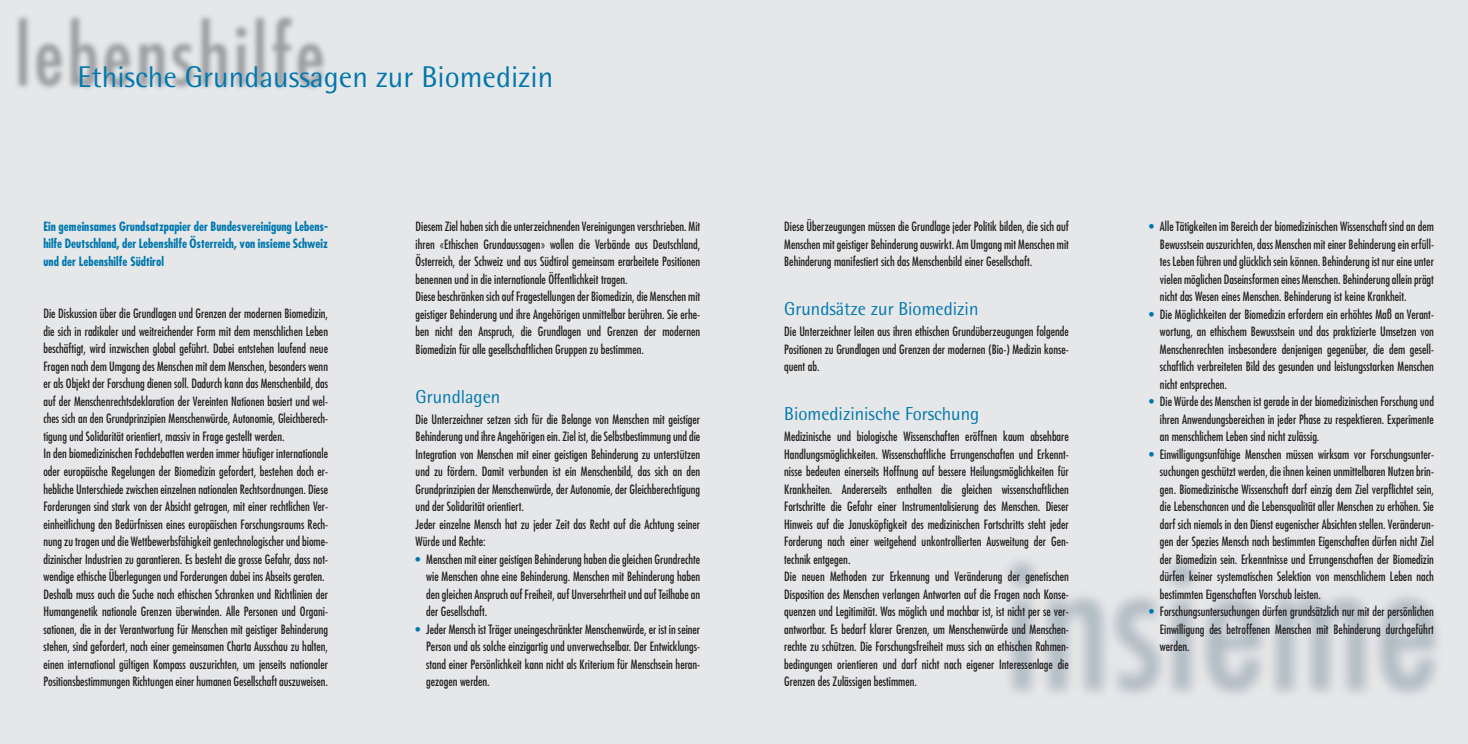
<style>
.page{position:relative;width:1468px;height:744px;background:#fff}
.page>*{position:absolute;margin:0;border:0;box-sizing:border-box;transform-origin:0 0}
.t1{font:30px "Rotis Semi Sans";color:#0078ae}
.t2{font:18.75px "Rotis Semi Sans";color:#0078ae}
.t3{font:condensed 12.5px/17.5px "Futura";color:#231f20;text-align:justify}
.t4{font:700 condensed 12.5px/17.5px "Futura";color:#0078ae;text-align:justify}
.s1{color:#0078ae}
</style>
<div class="page">
<div style="left:0;top:0;width:1467px;height:744px;background:#e6e7e9"></div>
<img style="left:16px;top:15px;width:309px;height:74px">
<h1 class="t1" style="left:78px;top:66px;width:477px">Ethische Grundaussagen zur Biomedizin</h1>
<p class="t4" style="left:43px;top:219px;width:286px">Ein gemeinsames Grundsatzpapier der Bundesvereinigung Lebens&shy;hilfe Deutschland, der Lebenshilfe Österreich, von insieme Schweiz und der Lebenshilfe Südtirol</p>
<p class="t3" style="left:43px;top:306px;width:286px;text-align:left">Die Diskussion über die Grundlagen und Grenzen der modernen Biomedizin, die sich in radikaler und weitreichender Form mit dem menschlichen Leben beschäftigt, wird inzwischen global geführt. Dabei entstehen laufend neue Fragen nach dem Umgang des Menschen mit dem Menschen, besonders wenn er als Objekt der Forschung dienen soll. Dadurch kann das Menschenbild, das auf der Menschenrechtsdeklaration der Vereinten Nationen basiert und wel&shy;ches sich an den Grundprinzipien Menschenwürde, Autonomie, Gleichberech&shy;tigung und Solidarität orientiert, massiv in Frage gestellt werden.<br>In den biomedizinischen Fachdebatten werden immer häufiger internationale oder europäische Regelungen der Biomedizin gefordert, bestehen doch er&shy;hebliche Unterschiede zwischen einzelnen nationalen Rechtsordnungen. Diese Forderungen sind stark von der Absicht getragen, mit einer rechtlichen Ver&shy;einheitlichung den Bedürfnissen eines europäischen Forschungsraums Rech&shy;nung zu tragen und die Wettbewerbsfähigkeit gentechnologischer und biome&shy;dizinischer Industrien zu garantieren. Es besteht die grosse Gefahr, dass not&shy;wendige ethische Überlegungen und Forderungen dabei ins Abseits geraten.<br>Deshalb muss auch die Suche nach ethischen Schranken und Richtlinien der Humangenetik nationale Grenzen überwinden. Alle Personen und Organi&shy;sationen, die in der Verantwortung für Menschen mit geistiger Behinderung stehen, sind gefordert, nach einer gemeinsamen Charta Ausschau zu halten, einen international gültigen Kompass auszurichten, um jenseits nationaler Positionsbestimmungen Richtungen einer humanen Gesellschaft auszuweisen.</p>
<p class="t3" style="left:415px;top:219px;width:286px;text-align:left">Diesem Ziel haben sich die unterzeichnenden Vereinigungen verschrieben. Mit ihren «Ethischen Grundaussagen» wollen die Verbände aus Deutschland, Österreich, der Schweiz und aus Südtirol gemeinsam erarbeitete Positionen benennen und in die internationale Öffentlichkeit tragen.<br>Diese beschränken sich auf Fragestellungen der Biomedizin, die Menschen mit geistiger Behinderung und ihre Angehörigen unmittelbar berühren. Sie erhe&shy;ben nicht den Anspruch, die Grundlagen und Grenzen der modernen Biomedizin für alle gesellschaftlichen Gruppen zu bestimmen.</p>
<h2 class="t2" style="left:415px;top:389px;width:86px">Grundlagen</h2>
<p class="t3" style="left:415px;top:411px;width:286px;text-align:left">Die Unterzeichner setzen sich für die Belange von Menschen mit geistiger Behinderung und ihre Angehörigen ein. Ziel ist, die Selbstbestimmung und die Integration von Menschen mit einer geistigen Behinderung zu unterstützen und zu fördern. Damit verbunden ist ein Menschenbild, das sich an den Grundprinzipien der Menschenwürde, der Autonomie, der Gleichberechtigung und der Solidarität orientiert.<br>Jeder einzelne Mensch hat zu jeder Zeit das Recht auf die Achtung seiner Würde und Rechte:</p>
<p class="t3" style="left:426px;top:551px;width:275px;text-indent:-11px"><span class="s1">•</span> Menschen mit einer geistigen Behinderung haben die gleichen Grundrechte wie Menschen ohne eine Behinderung. Menschen mit Behinderung haben den gleichen Anspruch auf Freiheit, auf Unversehrtheit und auf Teilhabe an der Gesellschaft.</p>
<p class="t3" style="left:426px;top:621px;width:275px;text-indent:-11px"><span class="s1">•</span> Jeder Mensch ist Träger uneingeschränkter Menschenwürde, er ist in seiner Person und als solche einzigartig und unverwechselbar. Der Entwicklungs&shy;stand einer Persönlichkeit kann nicht als Kriterium für Menschsein heran&shy;gezogen werden.</p>
<p class="t3" style="left:784px;top:219px;width:286px">Diese Überzeugungen müssen die Grundlage jeder Politik bilden, die sich auf Menschen mit geistiger Behinderung auswirkt. Am Umgang mit Menschen mit Behinderung manifestiert sich das Menschenbild einer Gesellschaft.</p>
<h2 class="t2" style="left:784px;top:302px;width:196px">Grundsätze zur Biomedizin</h2>
<p class="t3" style="left:784px;top:324px;width:286px">Die Unterzeichner leiten aus ihren ethischen Grundüberzeugungen folgende Positionen zu Grundlagen und Grenzen der modernen (Bio-) Medizin konse&shy;quent ab.</p>
<h2 class="t2" style="left:784px;top:407px;width:196px">Biomedizinische Forschung</h2>
<p class="t3" style="left:784px;top:429px;width:286px;text-align:left">Medizinische und biologische Wissenschaften eröffnen kaum absehbare Handlungsmöglichkeiten. Wissenschaftliche Errungenschaften und Erkennt&shy;nisse bedeuten einerseits Hoffnung auf bessere Heilungsmöglichkeiten für Krankheiten. Andererseits enthalten die gleichen wissenschaftlichen Fortschritte die Gefahr einer Instrumentalisierung des Menschen. Dieser Hinweis auf die Janusköpfigkeit des medizinischen Fortschritts steht jeder Forderung nach einer weitgehend unkontrollierten Ausweitung der Gen&shy;technik entgegen.<br>Die neuen Methoden zur Erkennung und Veränderung der genetischen Disposition des Menschen verlangen Antworten auf die Fragen nach Konse&shy;quenzen und Legitimität. Was möglich und machbar ist, ist nicht per se ver&shy;antwortbar. Es bedarf klarer Grenzen, um Menschenwürde und Menschen&shy;rechte zu schützen. Die Forschungsfreiheit muss sich an ethischen Rahmen&shy;bedingungen orientieren und darf nicht nach eigener Interessenlage die Grenzen des Zulässigen bestimmen.</p>
<p class="t3" style="left:1160px;top:219px;width:275px;text-indent:-11px"><span class="s1">•</span> Alle Tätigkeiten im Bereich der biomedizinischen Wissenschaft sind an dem Bewusstsein auszurichten, dass Menschen mit einer Behinderung ein erfüll&shy;tes Leben führen und glücklich sein können. Behinderung ist nur eine unter vielen möglichen Daseinsformen eines Menschen. Behinderung allein prägt nicht das Wesen eines Menschen. Behinderung ist keine Krankheit.</p>
<p class="t3" style="left:1160px;top:306px;width:275px;text-indent:-11px"><span class="s1">•</span> Die Möglichkeiten der Biomedizin erfordern ein erhöhtes Maß an Verant&shy;wortung, an ethischem Bewusstsein und das praktizierte Umsetzen von Menschenrechten insbesondere denjenigen gegenüber, die dem gesell&shy;schaftlich verbreiteten Bild des gesunden und leistungsstarken Menschen nicht entsprechen.</p>
<p class="t3" style="left:1160px;top:394px;width:275px;text-indent:-11px"><span class="s1">•</span> Die Würde des Menschen ist gerade in der biomedizinischen Forschung und ihren Anwendungsbereichen in jeder Phase zu respektieren. Experimente an menschlichem Leben sind nicht zulässig.</p>
<p class="t3" style="left:1160px;top:446px;width:275px;text-indent:-11px"><span class="s1">•</span> Einwilligungsunfähige Menschen müssen wirksam vor Forschungsunter&shy;suchungen geschützt werden, die ihnen keinen unmittelbaren Nutzen brin&shy;gen. Biomedizinische Wissenschaft darf einzig dem Ziel verpflichtet sein, die Lebenschancen und die Lebensqualität aller Menschen zu erhöhen. Sie darf sich niemals in den Dienst eugenischer Absichten stellen. Veränderun&shy;gen der Spezies Mensch nach bestimmten Eigenschaften dürfen nicht Ziel der Biomedizin sein. Erkenntnisse und Errungenschaften der Biomedizin dürfen keiner systematischen Selektion von menschlichem Leben nach bestimmten Eigenschaften Vorschub leisten.</p>
<p class="t3" style="left:1160px;top:604px;width:275px;text-indent:-11px"><span class="s1">•</span> Forschungsuntersuchungen dürfen grundsätzlich nur mit der persönlichen Einwilligung des betroffenen Menschen mit Behinderung durchgeführt werden.</p>
</div>
